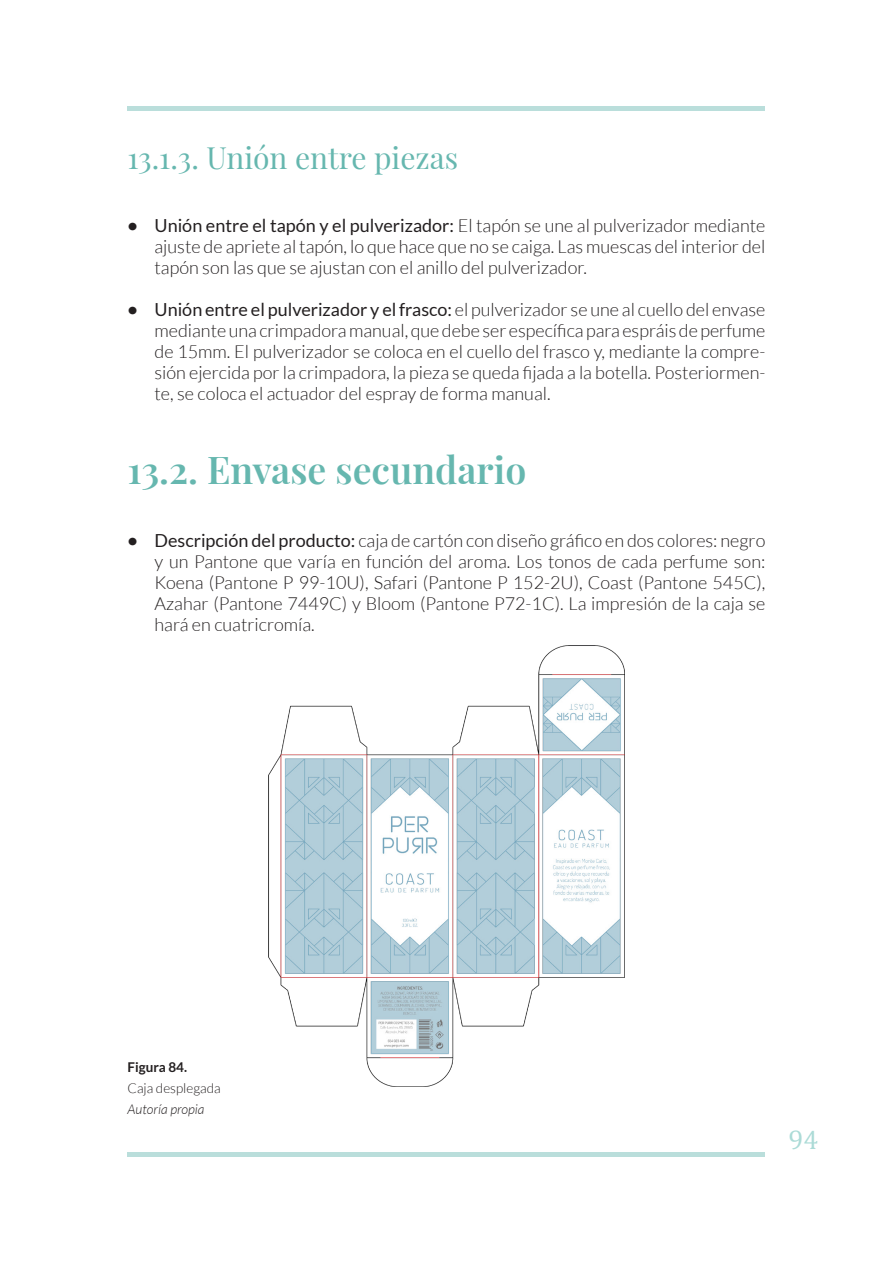
<style>
.page{position:relative;width:893px;height:1263px;background:#fff}
.page>*{position:absolute;margin:0;border:0;box-sizing:border-box;transform-origin:0 0}
._1_1{font:600 37.5px "Playfair Display";color:#66b7af}
._1_1_1{font:30px "Playfair Display";color:#66b7af}
.t1{font:27px "Cambria Math";color:#acdbd7}
.texto{font:300 18px/21px "Lato";color:#231f20;text-align:justify}
.texto-2{font:300 13.5px "Lato";color:#231f20}
.pie_de_pagina{font:italic 300 13.5px "Lato";color:#231f20}
.pie_de_pagina-2{font:700 13.5px "Lato";color:#231f20}
.s1{font-weight:700}
.s2{font-weight:400}
</style>
<div class="page">
<div style="left:128px;top:106px;width:637px;height:5px;background:#badedb"></div>
<hr style="left:128px;top:1152px;width:637px;height:4px;background:#badedb">
<img style="left:268px;top:645px;width:357px;height:442px">
<p class="_1_1_1" style="left:128px;top:135px;width:332px">13.1.3. Unión entre piezas</p>
<p class="texto" style="left:155px;top:215px;width:612px;text-indent:-27px"><span class="s1">•</span> <span class="s2">Unión entre el tapón y el pulverizador:</span> El tapón se une al pulverizador mediante ajuste de apriete al tapón, lo que hace que no se caiga. Las muescas del interior del tapón son las que se ajustan con el anillo del pulverizador.</p>
<p class="texto" style="left:155px;top:299px;width:612px;text-indent:-27px"><span class="s1">•</span> <span class="s2">Unión entre el pulverizador y el frasco:</span> el pulverizador se une al cuello del envase mediante una crimpadora manual, que debe ser específica para espráis de perfume de 15mm. El pulverizador se coloca en el cuello del frasco y, mediante la compre&shy;sión ejercida por la crimpadora, la pieza se queda fijada a la botella. Posteriormen&shy;te, se coloca el actuador del espray de forma manual.</p>
<p class="_1_1" style="left:128px;top:441px;width:400px">13.2. Envase secundario</p>
<p class="texto" style="left:155px;top:530px;width:612px;text-indent:-27px"><span class="s1">•</span> <span class="s2">Descripción del producto:</span> caja de cartón con diseño gráfico en dos colores: negro y un Pantone que varía en función del aroma. Los tonos de cada perfume son:<br>Koena (Pantone P 99-10U), Safari (Pantone P 152-2U), Coast (Pantone 545C), Azahar (Pantone 7449C) y Bloom (Pantone P72-1C). La impresión de la caja se hará en cuatricromía.</p>
<p class="pie_de_pagina-2" style="left:128px;top:1060px;width:61px">Figura 84.</p>
<p class="texto-2" style="left:128px;top:1081px;width:95px">Caja desplegada</p>
<p class="pie_de_pagina" style="left:128px;top:1102px;width:79px">Autoría propia</p>
<h3 class="t1" style="left:788px;top:1124px;width:31px">94</h3>
</div>
